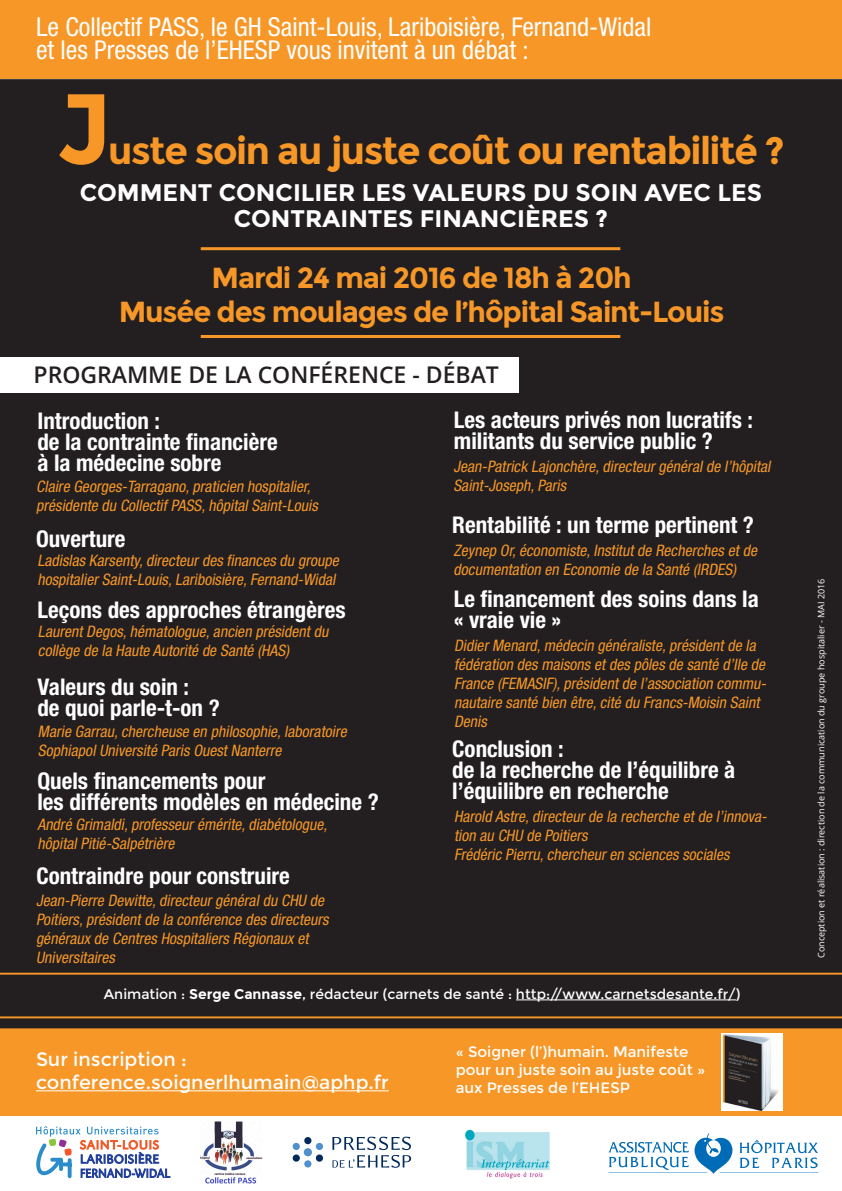
<style>
.page{position:relative;width:842px;height:1191px;background:#fff}
.page>*{position:absolute;margin:0;border:0;box-sizing:border-box;transform-origin:0 0}
.t1{font:700 100px "Montserrat";color:#f79727}
.t2{font:700 38px "Montserrat";letter-spacing:-.04em;color:#f79727}
.t3{font:700 29px/34.8px "Montserrat";letter-spacing:-.04em;color:#f79727;text-align:center}
.t4{font:condensed 26px/23px "Helvetica Neue LT Std";color:#fff}
.t5{font:700 24px/26px "Montserrat";color:#fff;text-align:center}
.t6{font:700 condensed 23px/21px "Helvetica Neue LT Std";color:#fff}
.t7{font:600 23px "Open Sans";color:#231f20}
.t8{font:19.2px/23.1px "Montserrat";color:#fff}
.t9{font:italic condensed 15.8px/19px "Helvetica Neue LT Std";color:#f79727}
.t10{font:15px/18px "Montserrat";color:#fff}
.t11{font:14px "Montserrat";color:#fff}
.t12{font:9px "Open Sans";color:#fff}
.s1{font-weight:700}
</style>
<div class="page">
<div style="left:0;top:79px;width:842px;height:949px;background:#231f20"></div>
<svg style="left:0;top:972px;width:842px;height:46px;background:#332820"></svg>
<svg style="left:608px;top:1133px;width:210px;height:40px"></svg>
<svg style="left:36px;top:1126px;width:134px;height:52px"></svg>
<div style="left:0;top:0;width:842px;height:79px;background:#f79727"></div>
<div style="left:0;top:357px;width:518px;height:36px;background:#fff"></div>
<div style="left:304px;top:1137px;width:7px;height:7px;background:#00295c;border-radius:50%"></div>
<svg style="left:293px;top:1142px;width:30px;height:25px"></svg>
<svg style="left:332px;top:1136px;width:79px;height:31px"></svg>
<div style="left:0;top:1028px;width:842px;height:87px;background:#f79727"></div>
<hr style="left:36px;top:1090px;width:353px;height:1px;background:#fff">
<img style="left:201px;top:1121px;width:61px;height:62px">
<hr style="left:201px;top:247px;width:419px;height:3px;background:#f79727">
<hr style="left:201px;top:335px;width:419px;height:3px;background:#f79727">
<hr style="left:516px;top:999px;width:220px;height:1px;background:#fff">
<img style="left:721px;top:1033px;width:61px;height:77px">
<img style="left:465px;top:1129px;width:85px;height:49px">
<h3 class="t4" style="left:36px;top:16px;width:617px">Le Collectif PASS, le GH Saint-Louis, Lariboisière, Fernand-Widal et les Presses de l’EHESP vous invitent à un débat :</h3>
<h1 class="t1" style="left:57px;top:67px;width:57px">J</h1>
<h2 class="t2" style="left:108px;top:127px;width:678px">uste soin au juste coût ou rentabilité ?</h2>
<h3 class="t5" style="left:80px;top:179px;width:684px">COMMENT CONCILIER LES VALEURS DU SOIN AVEC LES<br>CONTRAINTES FINANCIÈRES ?</h3>
<h3 class="t3" style="left:119px;top:260px;width:607px">Mardi 24 mai 2016 de 18h à 20h<br>Musée des moulages de l’hôpital Saint-Louis</h3>
<h3 class="t7" style="left:34px;top:359px;width:467px">PROGRAMME DE LA CONFÉRENCE - DÉBAT</h3>
<h3 class="t6" style="left:37px;top:410px;width:242px">Introduction :<br>de la contrainte financière à la médecine sobre</h3>
<p class="t9" style="left:36px;top:477px;width:286px">Claire Georges-Tarragano,praticien hospitalier, présidente du CollectifPASS,hôpitalSaint-Louis</p>
<h3 class="t6" style="left:36px;top:528px;width:91px">Ouverture</h3>
<p class="t9" style="left:37px;top:550px;width:306px">Ladislas Karsenty,directeurdes finances du groupe hospitalierSaint-Louis,Lariboisière,Fernand-Widal</p>
<h3 class="t6" style="left:37px;top:598px;width:310px">Leçons des approches étrangères</h3>
<p class="t9" style="left:38px;top:622px;width:295px">LaurentDegos,hématologue,ancien présidentdu collège de la Haute Autorité de Santé (HAS)</p>
<h3 class="t6" style="left:37px;top:675px;width:184px">Valeurs du soin :<br>de quoi parle-t-on ?</h3>
<p class="t9" style="left:38px;top:722px;width:314px">Marie Garrau,chercheuse en philosophie,laboratoire<br>SophiapolUniversité Paris OuestNanterre</p>
<h3 class="t6" style="left:37px;top:770px;width:343px">Quels financements pour<br>les différents modèles en médecine ?</h3>
<p class="t9" style="left:37px;top:814px;width:295px">André Grimaldi,professeurémérite,diabétologue, hôpitalPitié-Salpétrière</p>
<h3 class="t6" style="left:36px;top:865px;width:255px">Contraindre pour construire</h3>
<p class="t9" style="left:36px;top:890px;width:297px">Jean-Pierre Dewitte,directeurgénéraldu CHU de Poitiers,présidentde la conférence des directeurs généraux de Centres Hospitaliers Régionaux et Universitaires</p>
<h3 class="t6" style="left:454px;top:409px;width:301px">Les acteurs privés non lucratifs : militants du service public ?</h3>
<p class="t9" style="left:453px;top:456px;width:322px">Jean-Patrick Lajonchère,directeurgénéralde l’hôpital<br>Saint-Joseph,Paris</p>
<h3 class="t6" style="left:452px;top:514px;width:303px">Rentabilité : un terme pertinent ?</h3>
<p class="t9" style="left:454px;top:540px;width:308px">Zeynep Or,économiste,Institutde Recherches etde documentation en Economie de la Santé (IRDES)</p>
<h3 class="t6" style="left:454px;top:587px;width:307px">Le financement des soins dans la « vraie vie »</h3>
<p class="t9" style="left:454px;top:636px;width:317px">DidierMenard,médecin généraliste,présidentde la fédération des maisons etdes pôles de santé d’Ile de France (FEMASIF),présidentde l’association commu&shy;nautaire santé bien être,cité du Francs-Moisin Saint Denis</p>
<h3 class="t6" style="left:452px;top:738px;width:284px">Conclusion :<br>de la recherche de l’équilibre à l’équilibre en recherche</h3>
<p class="t9" style="left:454px;top:807px;width:317px">Harold Astre,directeurde la recherche etde l’innova&shy;tion au CHU de Poitiers<br>Frédéric Pierru,chercheuren sciences sociales</p>
<p class="t11" style="left:104px;top:985px;width:638px">Animation : <span class="s1">Serge Cannasse</span>, rédacteur (carnets de santé : http://www.carnetsdesante.fr/)</p>
<p class="t8" style="left:36px;top:1047px;width:354px">Sur inscription : conference.soignerlhumain@aphp.fr</p>
<p class="t10" style="left:456px;top:1042px;width:251px">« Soigner (l’)humain. Manifeste pour un juste soin au juste coût » aux Presses de l’EHESP</p>
<p class="t12" style="left:815px;top:958px;width:380px;rotate:-90deg">Conception et réalisation : direction de la communication du groupe hospitalier - MAI 2016</p>
</div>
